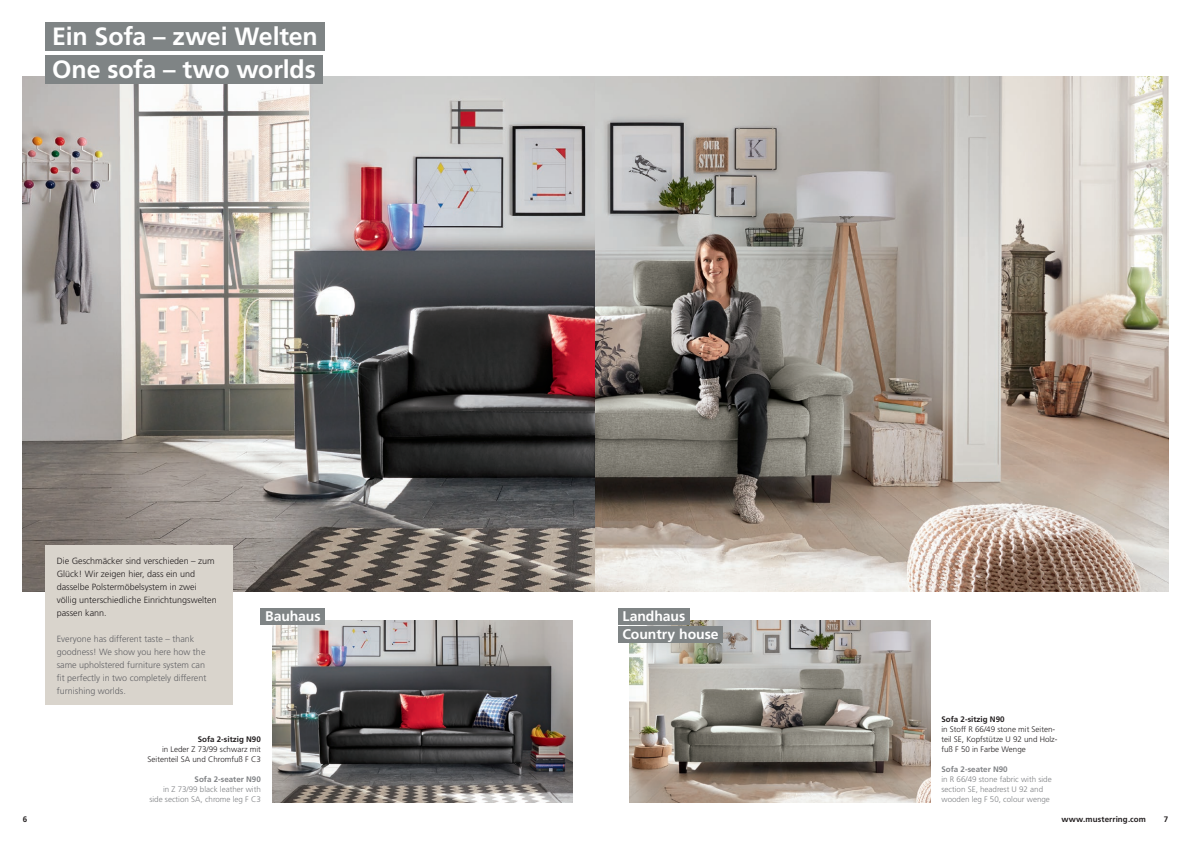
<style>
.page{position:relative;width:1191px;height:842px;background:#fff}
.page>*{position:absolute;margin:0;border:0;box-sizing:border-box;transform-origin:0 0}
.t1{font:700 25px/33px "Frutiger LT Std";letter-spacing:-.01em;color:#fff}
.t2{font:700 14px/18.4px "Frutiger LT Std";letter-spacing:-.005em;color:#fff}
.t3{font:300 9px/13px "Frutiger LT Std";color:#231f20}
.t4{font:300 9px/13px "Frutiger LT Std";color:#636366}
.t5{font:300 8px/10px "Frutiger LT Std";color:#808285;text-align:right}
.t6{font:300 8px/10px "Frutiger LT Std";color:#231f20;text-align:right}
.t7{font:700 8px "Frutiger LT Std";color:#231f20}
.t8{font:700 8px "Frutiger LT Std";color:#808285}
</style>
<div class="page">
<img style="left:23px;top:77px;width:1145px;height:514px">
<img style="left:629px;top:621px;width:301px;height:181px">
<img style="left:272px;top:620px;width:301px;height:182px">
<div style="left:45px;top:546px;width:187px;height:159px;background:#d9d4cc"></div>
<div style="left:261px;top:608px;width:64px;height:16px;background:#7f8485"></div>
<div style="left:618px;top:608px;width:71px;height:16px;background:#7f8485"></div>
<div style="left:618px;top:626px;width:105px;height:16px;background:#7f8485"></div>
<div style="left:45px;top:23px;width:280px;height:28px;background:#7f8485"></div>
<div style="left:45px;top:56px;width:278px;height:28px;background:#7f8485"></div>
<h1 class="t1" style="left:52px;top:20px;width:267px">Ein Sofa – zwei Welten<br>One sofa – two worlds</h1>
<p class="t3" style="left:57px;top:554px;width:162px">Die Geschmäcker sind verschieden – zum Glück! Wir zeigen hier, dass ein und dasselbe Polstermöbelsystem in zwei völlig unterschiedliche Einrichtungswelten passen kann.</p>
<p class="t4" style="left:57px;top:632px;width:151px">Everyone has different taste – thank goodness! We show you here how the same upholstered furniture system can fit perfectly in two completely different furnishing worlds.</p>
<h2 class="t2" style="left:265px;top:607px;width:57px">Bauhaus</h2>
<h2 class="t2" style="left:622px;top:607px;width:98px">Landhaus<br>Country house</h2>
<p class="t7" style="left:198px;top:735px;width:65px">Sofa 2-sitzig N90</p>
<p class="t6" style="left:148px;top:745px;width:115px">in Leder Z 73/99 schwarz mit<br>Seitenteil SA und Chromfuß F C3</p>
<p class="t8" style="left:195px;top:775px;width:68px">Sofa 2-seater N90</p>
<p class="t5" style="left:149px;top:785px;width:113px">in Z 73/99 black leather with side section SA, chrome leg F C3</p>
<p class="t7" style="left:941px;top:715px;width:65px">Sofa 2-sitzig N90</p>
<p class="t6" style="left:941px;top:725px;width:118px;text-align:left">in Stoff R 66/49 stone mit Seiten&shy;teil SE, Kopfstütze U 92 und Holz&shy;fuß F 50 in Farbe Wenge</p>
<p class="t8" style="left:941px;top:765px;width:68px">Sofa 2-seater N90</p>
<p class="t5" style="left:941px;top:775px;width:112px;text-align:left">in R 66/49 stone fabric with side section SE, headrest U 92 and wooden leg F 50, colour wenge</p>
<p class="t7" style="left:23px;top:815px;width:6px">6</p>
<p class="t7" style="left:1061px;top:815px;width:86px">www.musterring.com</p>
<p class="t7" style="left:1163px;top:815px;width:6px">7</p>
</div>
